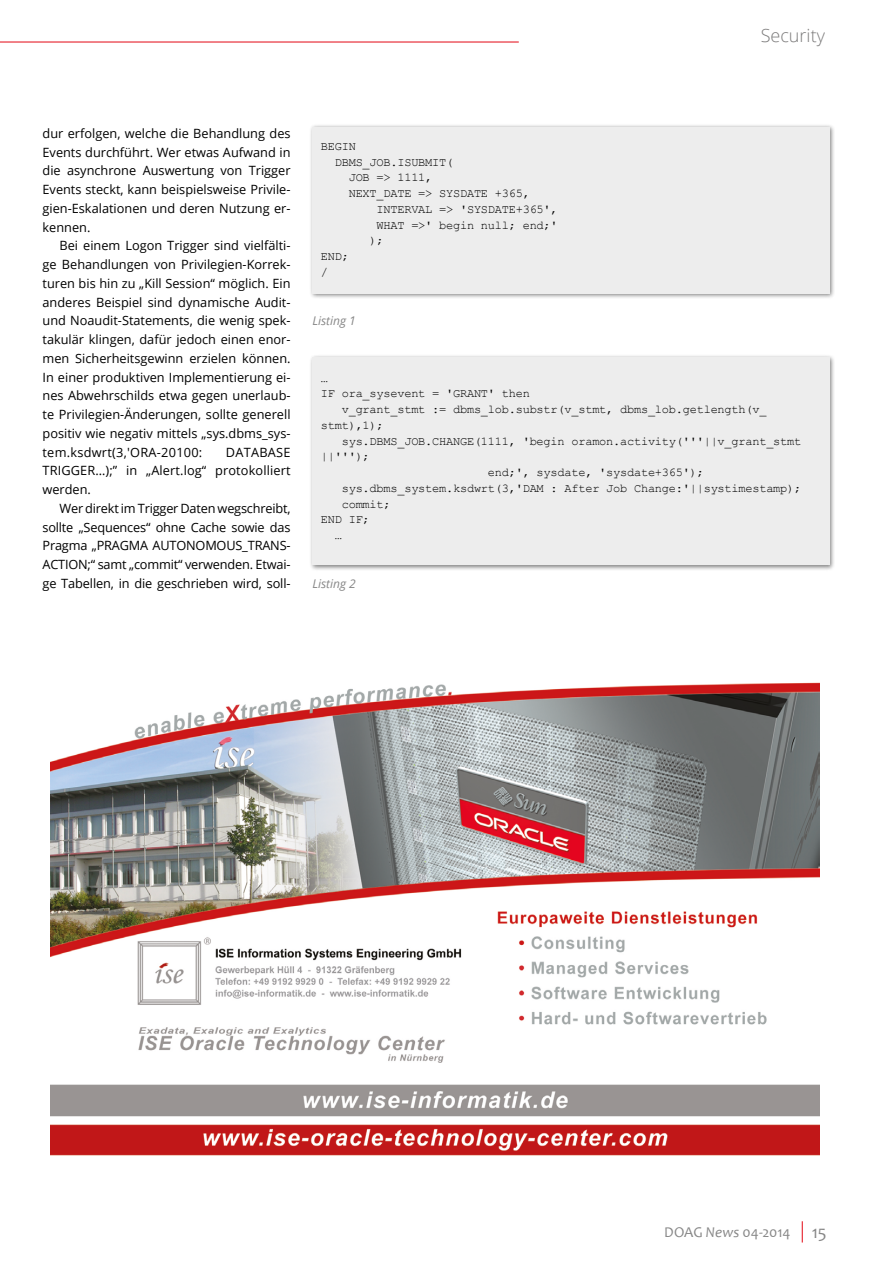
<style>
.page{position:relative;width:893px;height:1263px;background:#fff}
.page>*{position:absolute;margin:0;border:0;box-sizing:border-box;transform-origin:0 0}
.t1{font:300 18px "Open Sans";color:#7c7b7b}
.t2{font:15px "Candara";letter-spacing:-.01em;color:#878787}
.t3{font:12.75px/18.8px "Open Sans";color:#000;text-align:justify}
.t4{font:12px "Courier New";letter-spacing:-.02em;color:#000}
.t5{font:italic 12px "Open Sans";color:#878787}
.s1{font-style:italic}
.s2{font-size:18px}
</style>
<div class="page">
<svg style="left:802px;top:1221px;width:1px;height:21px"></svg>
<hr style="left:0;top:42px;width:519px;height:1px;background:#e30613">
<div style="left:309px;top:123px;width:527px;height:177px;background:#000;opacity:.5"></div>
<div style="left:312px;top:127px;width:518px;height:166px;background:#ededed"></div>
<div style="left:309px;top:354px;width:527px;height:217px;background:#000;opacity:.5"></div>
<div style="left:312px;top:357px;width:518px;height:208px;background:#ededed"></div>
<img style="left:50px;top:682px;width:770px;height:474px">
<h1 class="t1" style="left:761px;top:24px;width:66px">Security</h1>
<p class="t3" style="left:43px;top:123px;width:250px">dur erfolgen, welche die Behandlung des Events durchführt. Wer etwas Aufwand in die asynchrone Auswertung von Trigger Events steckt, kann beispielsweise Privile&shy;gien-Eskalationen und deren Nutzung er&shy;kennen.</p>
<p class="t3" style="left:43px;top:236px;width:250px;text-indent:17px">Bei einem Logon Trigger sind vielfälti&shy;ge Behandlungen von Privilegien-Korrek&shy;turen bis hin zu „Kill Session“ möglich. Ein anderes Beispiel sind dynamische Audit&shy;und Noaudit-Statements, die wenig spek&shy;takulär klingen, dafür jedoch einen enor&shy;men Sicherheitsgewinn erzielen können.<br>In einer produktiven Implementierung ei&shy;nes Abwehrschilds etwa gegen unerlaub&shy;te Privilegien-Änderungen, sollte generell positiv wie negativ mittels „sys.dbms_sys&shy;tem.ksdwrt(3,'ORA-20100:</p>
<p class="t3" style="left:43px;top:442px;width:250px;text-indent:183px">DATABASE TRIGGER…);” in „Alert.log“ protokolliert werden.</p>
<p class="t3" style="left:43px;top:499px;width:250px;text-indent:17px">Wer direkt im Trigger Daten wegschreibt, sollte „Sequences“ ohne Cache sowie das Pragma „PRAGMA AUTONOMOUS_TRANS-ACTION;“ samt „commit“ verwenden. Etwai&shy;ge Tabellen, in die geschrieben wird, soll-</p>
<p class="t4" style="left:321px;top:139px;width:37px">BEGIN</p>
<p class="t4" style="left:335px;top:154px;width:120px">DBMS_JOB.ISUBMIT(</p>
<p class="t4" style="left:349px;top:170px;width:85px">JOB =&gt; 1111,</p>
<p class="t4" style="left:349px;top:186px;width:183px">NEXT_DATE =&gt; SYSDATE +365,</p>
<p class="t4" style="left:377px;top:202px;width:183px">INTERVAL =&gt; 'SYSDATE+365',</p>
<p class="t4" style="left:377px;top:217px;width:183px">WHAT =&gt;' begin null; end;'</p>
<p class="t4" style="left:370px;top:233px;width:16px">);</p>
<p class="t4" style="left:321px;top:249px;width:30px">END;</p>
<p class="t4" style="left:321px;top:265px;width:9px">/</p>
<p class="t5" style="left:312px;top:313px;width:45px">Listing 1</p>
<p class="t4" style="left:321px;top:370px;width:9px">…</p>
<p class="t4" style="left:321px;top:386px;width:211px">IF ora_sysevent = 'GRANT' then</p>
<p class="t4" style="left:342px;top:402px;width:426px">v_grant_stmt := dbms_lob.substr(v_stmt, dbms_lob.getlength(v_</p>
<p class="t4" style="left:321px;top:418px;width:64px">stmt),1);</p>
<p class="t4" style="left:342px;top:433px;width:461px">sys.DBMS_JOB.CHANGE(1111, 'begin oramon.activity('''||v_grant_stmt</p>
<p class="t4" style="left:321px;top:449px;width:50px">||''');</p>
<p class="t4" style="left:488px;top:465px;width:217px">end;', sysdate, 'sysdate+365');</p>
<p class="t4" style="left:342px;top:481px;width:461px">sys.dbms_system.ksdwrt(3,'DAM : After Job Change:'||systimestamp);</p>
<p class="t4" style="left:342px;top:496px;width:50px">commit;</p>
<p class="t4" style="left:321px;top:512px;width:50px">END IF;</p>
<p class="t4" style="left:335px;top:528px;width:9px">…</p>
<p class="t5" style="left:312px;top:575px;width:45px">Listing 2</p>
<p class="t2" style="left:664px;top:1223px;width:164px">DOAG <span class="s1">News</span> 04-2014 <span class="s2">15</span></p>
</div>
